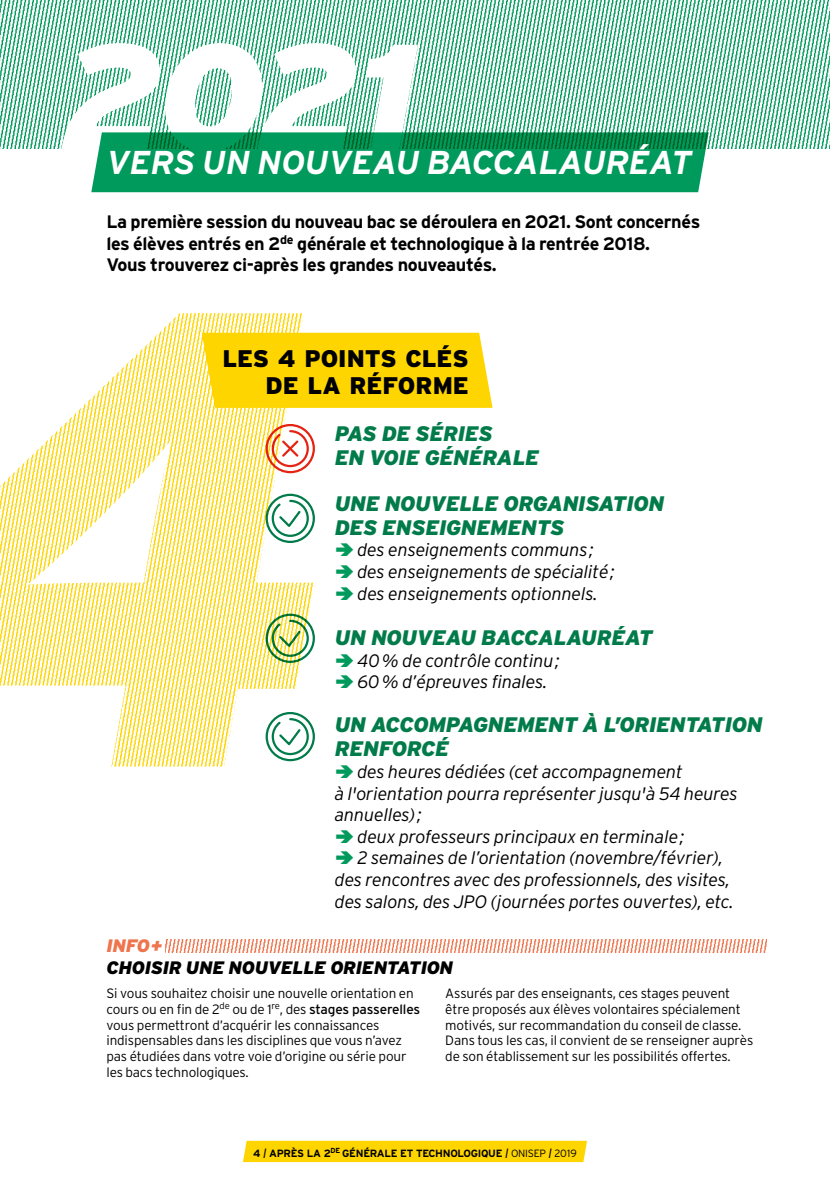
<style>
.page{position:relative;width:830px;height:1191px;background:#fff}
.page>*{position:absolute;margin:0;border:0;box-sizing:border-box;transform-origin:0 0}
.t1{font:italic 900 150px "Interstate";color:#fff}
.t2{font:italic 700 33px "Interstate";letter-spacing:-.01em;color:#fff}
.t3{font:900 24px/27px "Interstate";color:#000;text-align:right}
.t4{font:italic 900 21px/24px "Interstate";letter-spacing:-.015em;color:#007b49}
.t5{font:italic 300 18px/21.6px "Interstate";letter-spacing:-.01em;color:#000}
.t6{font:700 18px/21.6px "Interstate";letter-spacing:-.02em;color:#000}
.t7{font:italic 900 18px "Interstate";letter-spacing:-.015em;color:#000}
.t8{font:italic 900 18px "Interstate";color:#ee754d}
.t9{font:300 13.5px/15.8px "Interstate";letter-spacing:-.01em;color:#000}
.t10{font:700 10.5px "Interstate";letter-spacing:-.03em;color:#000}
.s1{font-weight:400}
.s2{font-weight:300;font-style:italic;font-size:13.5px}
.s3{font-weight:300}
</style>
<div class="page">
<img style="left:0;top:313px;width:315px;height:453px">
<div style="left:202px;top:333px;width:290px;height:75px;background:#ffd500"></div>
<img style="left:0;top:0;width:829px;height:149px">
<div style="left:265px;top:494px;width:50px;height:49px;border:2px solid #007b49;border-radius:50%"></div>
<svg style="left:270px;top:498px;width:40px;height:40px"></svg>
<div style="left:265px;top:613px;width:50px;height:50px;border:2px solid #007b49;border-radius:50%"></div>
<svg style="left:270px;top:618px;width:40px;height:40px"></svg>
<div style="left:265px;top:712px;width:50px;height:49px;border:2px solid #007b49;border-radius:50%"></div>
<svg style="left:270px;top:717px;width:40px;height:39px"></svg>
<div style="left:265px;top:424px;width:50px;height:49px;border:2px solid #e42313;border-radius:50%"></div>
<svg style="left:270px;top:429px;width:40px;height:39px"></svg>
<img style="left:165px;top:939px;width:600px;height:13px">
<svg style="left:91px;top:132px;width:617px;height:60px;background:#049559"></svg>
<div style="left:243px;top:1140px;width:344px;height:22px;background:#ffd500"></div>
<h1 class="t1" style="left:60px;top:6px;width:358px">2021</h1>
<h2 class="t2" style="left:106px;top:142px;width:586px">VERS UN NOUVEAU BACCALAURÉAT</h2>
<h3 class="t6" style="left:106px;top:211px;width:595px">La première session du nouveau bac se déroulera en 2021. Sont concernés les élèves entrés en 2<sup>de</sup> générale et technologique à la rentrée 2018.<br>Vous trouverez ci-après les grandes nouveautés.</h3>
<h3 class="t3" style="left:222px;top:344px;width:248px">LES 4 POINTS CLÉS<br>DE LA RÉFORME</h3>
<h3 class="t4" style="left:334px;top:421px;width:206px">PAS DE SÉRIES<br>EN VOIE GÉNÉRALE</h3>
<h3 class="t4" style="left:334px;top:491px;width:331px">UNE NOUVELLE ORGANISATION<br>DES ENSEIGNEMENTS</h3>
<h3 class="t5" style="left:357px;top:539px;width:259px">des enseignements communs; des enseignements de spécialité; des enseignements optionnels.</h3>
<h3 class="t4" style="left:334px;top:625px;width:319px">UN NOUVEAU BACCALAURÉAT</h3>
<h3 class="t5" style="left:357px;top:649px;width:204px">40% de contrôle continu;<br>60% d’épreuves finales.</h3>
<h3 class="t4" style="left:334px;top:712px;width:429px">UN ACCOMPAGNEMENT À L’ORIENTATION<br>RENFORCÉ</h3>
<h3 class="t5" style="left:357px;top:760px;width:326px">des heures dédiées (cet accompagnement</h3>
<h3 class="t5" style="left:335px;top:782px;width:404px">à l'orientation pourra représenter jusqu'à 54 heures</h3>
<h3 class="t5" style="left:335px;top:804px;width:88px">annuelles);</h3>
<h3 class="t5" style="left:357px;top:825px;width:328px">deux professeurs principaux en terminale;</h3>
<h3 class="t5" style="left:357px;top:847px;width:367px">2 semaines de l’orientation (novembre/février),</h3>
<h3 class="t5" style="left:335px;top:868px;width:396px">des rencontres avec des professionnels, des visites,</h3>
<h3 class="t5" style="left:335px;top:890px;width:400px">des salons, des JPO (journées portes ouvertes), etc.</h3>
<h3 class="t8" style="left:106px;top:935px;width:60px">INFO+</h3>
<h3 class="t7" style="left:106px;top:956px;width:348px">CHOISIR UNE NOUVELLE ORIENTATION</h3>
<p class="t9" style="left:106px;top:985px;width:315px">Si vous souhaitez choisir une nouvelle orientation en cours ou en fin de 2<sup>de</sup> ou de 1<sup>re</sup>, des <span class="s1">stages passerelles </span>vous permettront d’acquérir les connaissances indispensables dans les disciplines que vous n’avez pas étudiées dans votre voie d’origine ou série pour les bacs technologiques.</p>
<p class="t9" style="left:445px;top:985px;width:309px">Assurés par des enseignants, ces stages peuvent être proposés aux élèves volontaires spécialement motivés, sur recommandation du conseil de classe.<br>Dans tous les cas, il convient de se renseigner auprès de son établissement sur les possibilités offertes.</p>
<p class="t10" style="left:253px;top:1146px;width:325px">4 <span class="s2">I</span> APRÈS LA 2<sup>DE</sup> GÉNÉRALE ET TECHNOLOGIQUE <span class="s2">I</span> <span class="s3">ONISEP</span> <span class="s2">I</span> <span class="s3">2019</span></p>
</div>
